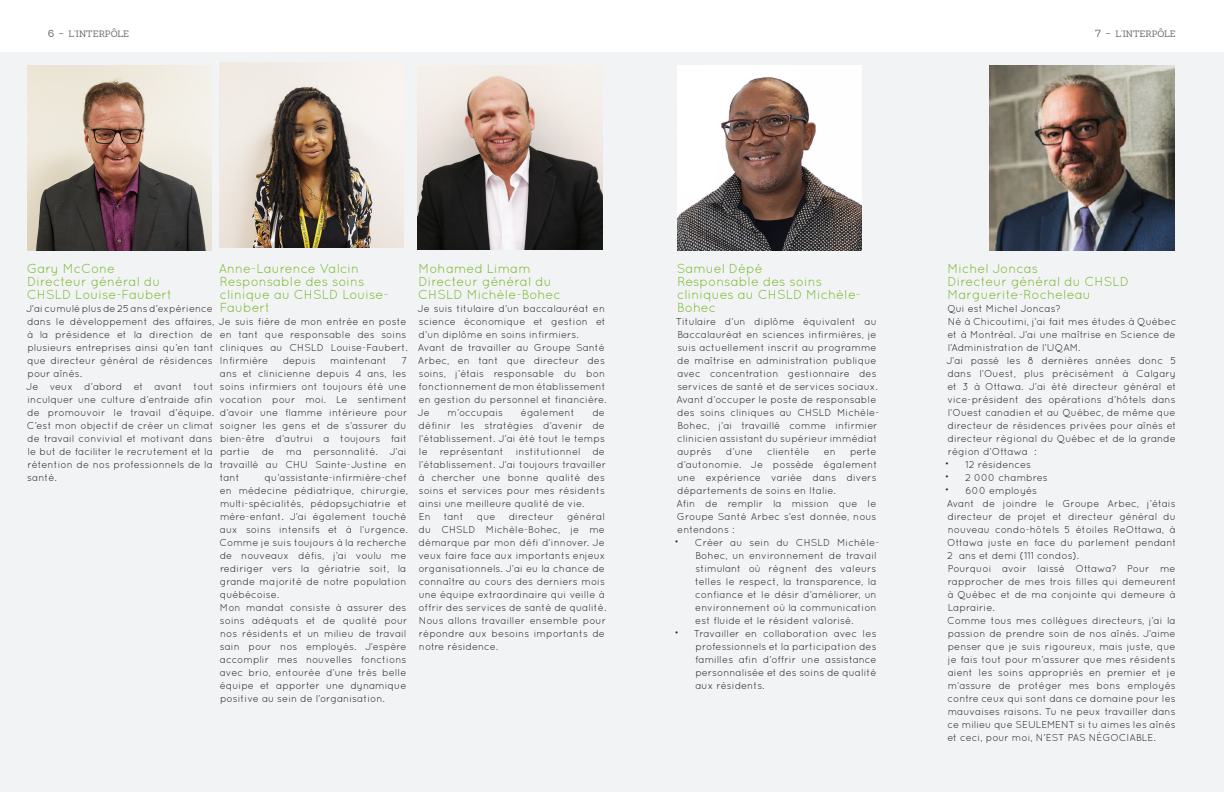
<style>
.page{position:relative;width:1224px;height:792px;background:#fff}
.page>*{position:absolute;margin:0;border:0;box-sizing:border-box;transform-origin:0 0}
.t1{font:13px/13px "Quicksand";color:#76b82a}
.t2{font:10px/13px "Quicksand";color:#231f20}
.t3{font:9px "Sanchez";color:#706f6f}
.s1{font-size:10px}
.s2{font-family:"Times";font-size:12px}
</style>
<div class="page">
<div style="left:0;top:52px;width:1224px;height:740px;background:#f2f3f4"></div>
<img style="left:990px;top:65px;width:184px;height:185px">
<img style="left:27px;top:65px;width:185px;height:185px">
<img style="left:418px;top:65px;width:184px;height:185px">
<img style="left:219px;top:63px;width:185px;height:185px">
<img style="left:677px;top:65px;width:185px;height:185px">
<p class="t3" style="left:48px;top:28px;width:83px"><span class="s1">6</span> – L’INTERPÔLE</p>
<p class="t3" style="left:1095px;top:28px;width:82px"><span class="s1">7</span> – L’INTERPÔLE</p>
<p class="t1" style="left:27px;top:262px;width:147px">Gary McCone<br>Directeur général du<br>CHSLD Louise-Faubert</p>
<p class="t2" style="left:26px;top:302px;width:382px">J’ai cumulé plus de 25 ans d’expérience<br>dans le développement des affaires, Je suis fière de mon entrée en poste à la présidence et la direction de<br>plusieurs entreprises ainsi qu’en tant<br>que directeur général de résidences<br>pour aînés.</p>
<p class="t2" style="left:26px;top:380px;width:190px">Je veux d’abord et avant tout inculquer une culture d’entraide afin de promouvoir le travail d’équipe.<br>C’est mon objectif de créer un climat de travail convivial et motivant dans le but de faciliter le recrutement et la rétention de nos professionnels de la santé.</p>
<p class="t1" style="left:219px;top:262px;width:171px">Anne-Laurence Valcin<br>Responsable des soins clinique au CHSLD Louise-<br>Faubert</p>
<p class="t2" style="left:220px;top:328px;width:189px">en tant que responsable des soins cliniques au CHSLD Louise-Faubert.<br>Infirmière</p>
<p class="t2" style="left:283px;top:354px;width:34px">depuis</p>
<p class="t2" style="left:330px;top:354px;width:58px">maintenant</p>
<p class="t2" style="left:220px;top:354px;width:189px;text-align:justify;text-indent:182px">7 ans et clinicienne depuis 4 ans, les soins infirmiers ont toujours été une vocation pour moi. Le sentiment d’avoir une flamme intérieure pour soigner les gens et de s’assurer du bien-être d’autrui a toujours fait partie de ma personnalité. J’ai travaillé au CHU Sainte-Justine en tant</p>
<p class="t2" style="left:220px;top:471px;width:190px;text-indent:45px">qu’assistante-infirmière-chef en médecine pédiatrique, chirurgie, multi-spécialités, pédopsychiatrie et mère-enfant. J’ai également touché aux soins intensifs et à l’urgence.<br>Comme je suis toujours à la recherche de nouveaux défis, j’ai voulu me rediriger vers la gériatrie soit, la grande majorité de notre population québécoise.</p>
<p class="t2" style="left:220px;top:601px;width:189px">Mon mandat consiste à assurer des soins adéquats et de qualité pour nos résidents et un milieu de travail sain pour nos employés. J’espère accomplir mes nouvelles fonctions avec brio, entourée d’une très belle équipe et apporter une dynamique positive au sein de l’organisation.</p>
<p class="t1" style="left:418px;top:262px;width:144px">Mohamed Limam<br>Directeur général du<br>CHSLD Michèle-Bohec</p>
<p class="t2" style="left:417px;top:302px;width:190px;text-align:justify">Je suis titulaire d’un baccalauréat en science économique et gestion et d’un diplôme en soins infirmiers.</p>
<p class="t2" style="left:417px;top:341px;width:190px">Avant de travailler au Groupe Santé<br>Arbec, en tant que directeur des soins, j’étais responsable du bon fonctionnement de mon établissement en gestion du personnel et financière.<br>Je</p>
<p class="t2" style="left:448px;top:406px;width:57px">m’occupais</p>
<p class="t2" style="left:521px;top:406px;width:55px">également</p>
<p class="t2" style="left:419px;top:406px;width:189px;text-align:justify;text-indent:174px">de définir les stratégies d’avenir de l’établissement. J’ai été tout le temps le représentant institutionnel de l’établissement. J’ai toujours travailler à chercher une bonne qualité des soins et services pour mes résidents ainsi une meilleure qualité de vie.</p>
<p class="t2" style="left:419px;top:510px;width:14px">En</p>
<p class="t2" style="left:444px;top:510px;width:21px">tant</p>
<p class="t2" style="left:477px;top:510px;width:20px">que</p>
<p class="t2" style="left:509px;top:510px;width:47px">directeur</p>
<p class="t2" style="left:418px;top:510px;width:189px;text-indent:149px">général du CHSLD Michèle-Bohec, je me démarque par mon défi d’innover. Je veux faire face aux importants enjeux organisationnels. J’ai eu la chance de connaître au cours des derniers mois une équipe extraordinaire qui veille à offrir des services de santé de qualité.</p>
<p class="t2" style="left:419px;top:614px;width:189px;text-align:justify">Nous allons travailler ensemble pour répondre aux besoins importants de notre résidence.</p>
<p class="t1" style="left:677px;top:262px;width:186px">Samuel Dépé<br>Responsable des soins cliniques au CHSLD Michèle-<br>Bohec</p>
<p class="t2" style="left:676px;top:315px;width:203px">Titulaire d’un diplôme équivalent au Baccalauréat en sciences infirmières, je suis actuellement inscrit au programme de maîtrise en administration publique avec concentration gestionnaire des services de santé et de services sociaux.</p>
<p class="t2" style="left:677px;top:393px;width:204px">Avant d’occuper le poste de responsable des soins cliniques au CHSLD Michèle-Bohec, j’ai travaillé comme infirmier clinicien assistant du supérieur immédiat auprès</p>
<p class="t2" style="left:726px;top:445px;width:29px">d’une</p>
<p class="t2" style="left:767px;top:445px;width:44px">clientèle</p>
<p class="t2" style="left:824px;top:445px;width:14px">en</p>
<p class="t2" style="left:677px;top:445px;width:202px;text-align:justify;text-indent:173px">perte d’autonomie. Je possède également une expérience variée dans divers départements de soins en Italie.</p>
<p class="t2" style="left:677px;top:497px;width:202px;text-align:justify">Afin de remplir la mission que le Groupe Santé Arbec s’est donnée, nous entendons :</p>
<p class="t2" style="left:695px;top:536px;width:186px;text-indent:-23px"><span class="s2">•</span> Créer au sein du CHSLD Michèle-Bohec, un environnement de travail stimulant où règnent des valeurs telles le respect, la transparence, la confiance et le désir d’améliorer, un environnement où la communication est fluide et le résident valorisé.</p>
<p class="t2" style="left:695px;top:627px;width:183px;text-align:justify;text-indent:-23px"><span class="s2">•</span> Travailler en collaboration avec les professionnels et la participation des familles afin d’offrir une assistance personnalisée et des soins de qualité aux résidents.</p>
<p class="t1" style="left:947px;top:262px;width:92px">Michel Joncas</p>
<p class="t1" style="left:947px;top:275px;width:183px">Directeur général du CHSLD</p>
<p class="t1" style="left:947px;top:288px;width:145px">Marguerite-Rocheleau</p>
<p class="t2" style="left:947px;top:302px;width:115px">Qui est Michel Joncas?</p>
<p class="t2" style="left:948px;top:315px;width:230px;text-align:justify">Né à Chicoutimi, j’ai fait mes études à Québec et à Montréal. J’ai une maîtrise en Science de l’Administration de l’UQAM.</p>
<p class="t2" style="left:946px;top:354px;width:232px;text-align:justify">J’ai passé les 8 dernières années donc 5 dans l’Ouest, plus précisément à Calgary et 3 à Ottawa. J’ai été directeur général et vice-président des opérations d’hôtels dans l’Ouest canadien et au Québec, de même que directeur de résidences privées pour aînés et directeur régional du Québec et de la grande région d’Ottawa :</p>
<p class="t2" style="left:942px;top:458px;width:90px"><span class="s2">•</span> 12 résidences</p>
<p class="t2" style="left:942px;top:471px;width:107px"><span class="s2">•</span> 2 000 chambres</p>
<p class="t2" style="left:942px;top:484px;width:96px"><span class="s2">•</span> 600 employés</p>
<p class="t2" style="left:947px;top:497px;width:231px">Avant de joindre le Groupe Arbec, j’étais directeur de projet et directeur général du nouveau condo-hôtels 5 étoiles ReOttawa, à Ottawa juste en face du parlement pendant 2 ans et demi (111 condos).</p>
<p class="t2" style="left:948px;top:562px;width:230px">Pourquoi avoir laissé Ottawa? Pour me rapprocher de mes trois filles qui demeurent à Québec et de ma conjointe qui demeure à Laprairie.</p>
<p class="t2" style="left:947px;top:614px;width:230px;text-align:justify">Comme tous mes collègues directeurs, j’ai la passion de prendre soin de nos aînés. J’aime penser que je suis rigoureux, mais juste, que je fais tout pour m’assurer que mes résidents aient les soins appropriés en premier et je m’assure de protéger mes bons employés contre ceux qui sont dans ce domaine pour les mauvaises raisons. Tu ne peux travailler dans ce milieu que SEULEMENT si tu aimes les aînés et ceci, pour moi, N’EST PAS NÉGOCIABLE.</p>
</div>
